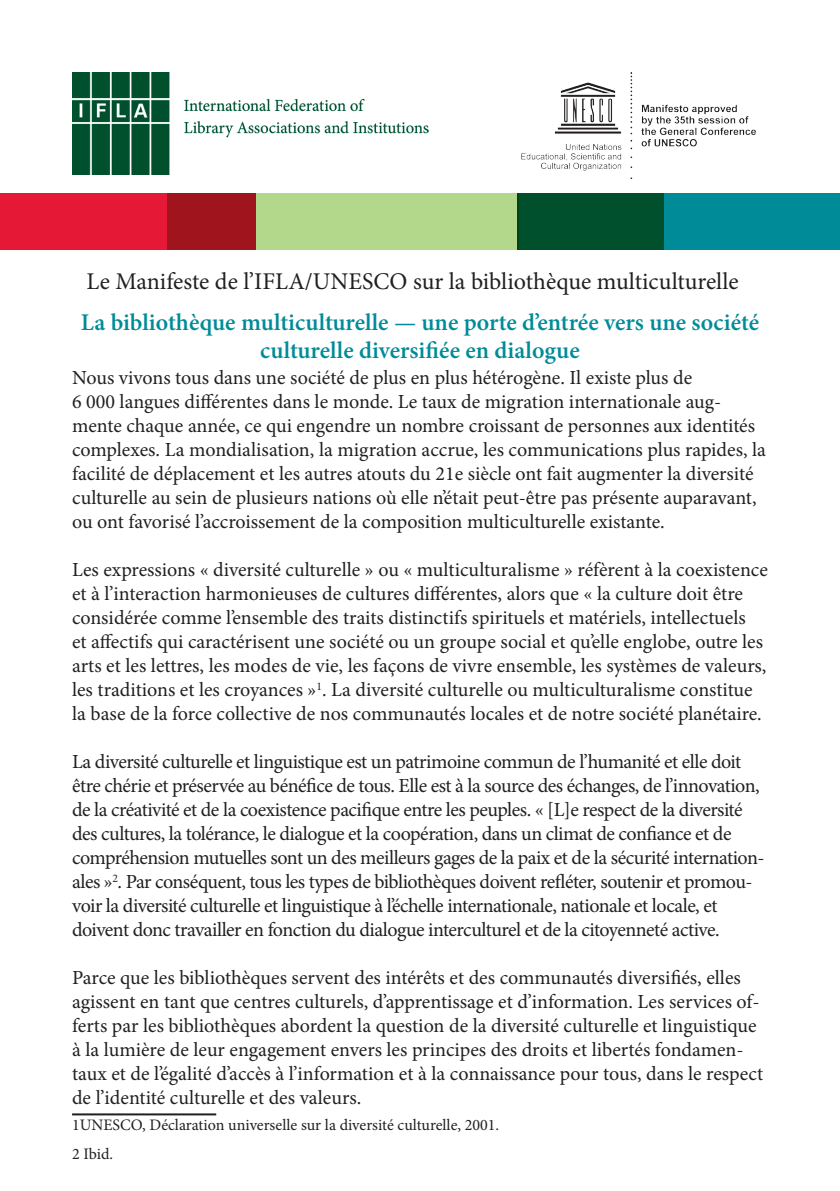
<style>
.page{position:relative;width:840px;height:1191px;background:#fff}
.page>*{position:absolute;margin:0;border:0;box-sizing:border-box;transform-origin:0 0}
.t1{font:600 24px/28.8px "Minion Pro";color:#008b98;text-align:center}
.t2{font:24px "Minion Pro";color:#231f20}
.t3{font:20px/24px "Minion Pro";letter-spacing:-.005em;color:#231f20}
.t4{font:20px/24px "Minion Pro";letter-spacing:-.025em;color:#231f20}
.t5{font:16px "Minion Pro";color:#231f20}
</style>
<div class="page">
<div style="left:0;top:193px;width:255px;height:56px;background:#e51836"></div>
<div style="left:543px;top:193px;width:296px;height:56px;background:#008b98"></div>
<div style="left:517px;top:193px;width:146px;height:56px;background:#00502e"></div>
<svg style="left:167px;top:193px;width:351px;height:56px;background:#ada56e"></svg>
<hr style="left:72px;top:1113px;width:144px;height:2px;background:#231f20">
<img style="left:521px;top:72px;width:235px;height:106px">
<img style="left:72px;top:72px;width:356px;height:103px">
<p class="t2" style="left:87px;top:265px;width:653px">Le Manifeste de l’IFLA/UNESCO sur la bibliothèque multiculturelle</p>
<p class="t1" style="left:81px;top:307px;width:679px">La bibliothèque multiculturelle — une porte d’entrée vers une société culturelle diversifiée en dialogue</p>
<p class="t3" style="left:72px;top:366px;width:621px">Nous vivons tous dans une société de plus en plus hétérogène. Il existe plus de</p>
<p class="t3" style="left:72px;top:390px;width:695px">6 000 langues différentes dans le monde. Le taux de migration internationale aug&shy;mente chaque année, ce qui engendre un nombre croissant de personnes aux identités complexes. La mondialisation, la migration accrue, les communications plus rapides, la facilité de déplacement et les autres atouts du 21e siècle ont fait augmenter la diversité</p>
<p class="t3" style="left:72px;top:486px;width:685px">culturelle au sein de plusieurs nations où elle n’était peut-être pas présente auparavant, ou ont favorisé l’accroissement de la composition multiculturelle existante.</p>
<p class="t3" style="left:72px;top:558px;width:697px">Les expressions « diversité culturelle » ou « multiculturalisme » réfèrent à la coexistence et à l’interaction harmonieuses de cultures différentes, alors que « la culture doit être considérée comme l’ensemble des traits distinctifs spirituels et matériels, intellectuels<br>et affectifs qui caractérisent une société ou un groupe social et qu’elle englobe, outre les arts et les lettres, les modes de vie, les façons de vivre ensemble, les systèmes de valeurs, les traditions et les croyances »<sup>1</sup>. La diversité culturelle ou multiculturalisme constitue la base de la force collective de nos communautés locales et de notre société planétaire.</p>
<p class="t4" style="left:72px;top:750px;width:693px">La diversité culturelle et linguistique est un patrimoine commun de l’humanité et elle doit être chérie et préservée au bénéfice de tous. Elle est à la source des échanges, de l’innovation, de la créativité et de la coexistence pacifique entre les peuples. « [L]e respect de la diversité des cultures, la tolérance, le dialogue et la coopération, dans un climat de confiance et de compréhension mutuelles sont un des meilleurs gages de la paix et de la sécurité internation&shy;ales »<sup>2</sup>. Par conséquent, tous les types de bibliothèques doivent refléter, soutenir et promou&shy;voir la diversité culturelle et linguistique à l’échelle internationale, nationale et locale, et doivent donc travailler en fonction du dialogue interculturel et de la citoyenneté active.</p>
<p class="t3" style="left:72px;top:966px;width:692px">Parce que les bibliothèques servent des intérêts et des communautés diversifiés, elles agissent en tant que centres culturels, d’apprentissage et d’information. Les services of&shy;ferts par les bibliothèques abordent la question de la diversité culturelle et linguistique à la lumière de leur engagement envers les principes des droits et libertés fondamen&shy;taux et de l’égalité d’accès à l’information et à la connaissance pour tous, dans le respect de l’identité culturelle et des valeurs.</p>
<p class="t5" style="left:72px;top:1114px;width:428px">1UNESCO, Déclaration universelle sur la diversité culturelle, 2001.</p>
<p class="t5" style="left:72px;top:1143px;width:42px">2 Ibid.</p>
</div>
